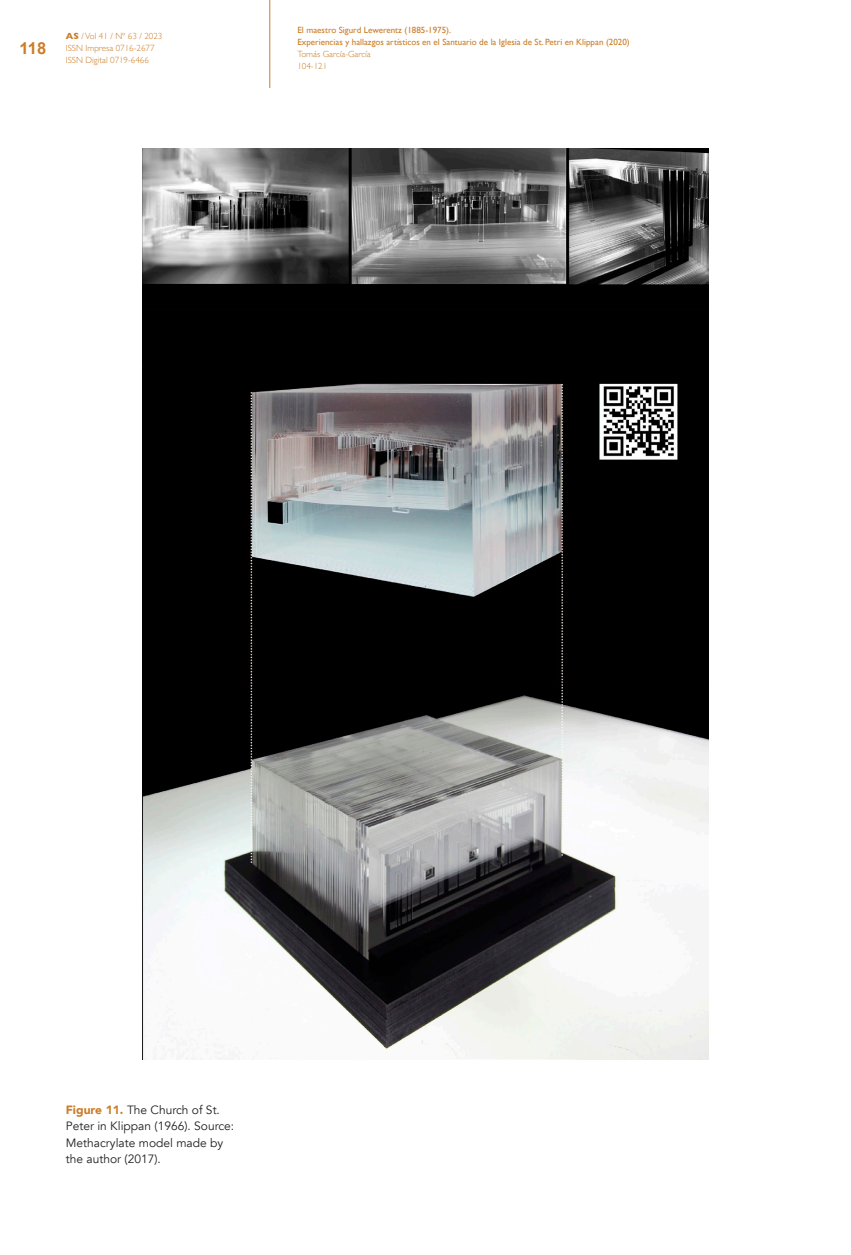
<style>
.page{position:relative;width:851px;height:1255px;background:#fff}
.page>*{position:absolute;margin:0;border:0;box-sizing:border-box;transform-origin:0 0}
.t1{font:700 16.5px "Arial";color:#cb7d27}
._08_notas_al_pie{font:12px/16.5px "Avenir";color:#231f20}
.t2{font:9px/12px "Gill Sans";color:#cb7d27}
.t3{font:300 9px/12px "Gill Sans";color:#cb7d27}
.s1{font-weight:700}
.s2{font-weight:900;color:#cb7d27}
</style>
<div class="page">
<hr style="left:269px;top:0;width:1px;height:88px;background:#cb7d27">
<img style="left:142px;top:149px;width:566px;height:909px">
<h1 class="t1" style="left:20px;top:37px;width:28px">118</h1>
<p class="t3" style="left:66px;top:29px;width:98px"><span class="s1">AS</span> / Vol 41 / Nº 63 / 2023<br>ISSN Impresa 0716-2677<br>ISSN Digital 0719-6466</p>
<p class="t2" style="left:297px;top:24px;width:334px">El maestro Sigurd Lewerentz (1885-1975).<br>Experiencias y hallazgos artísticos en el Santuario de la Iglesia de St. Petri en Klippan (2020)</p>
<p class="t3" style="left:297px;top:47px;width:75px">Tomás García-García<br>104-121</p>
<p class="_08_notas_al_pie" style="left:66px;top:1101px;width:170px"><span class="s2">Figure 11.</span> The Church of St.<br>Peter in Klippan (1966). Source:<br>Methacrylate model made by the author (2017).</p>
</div>
